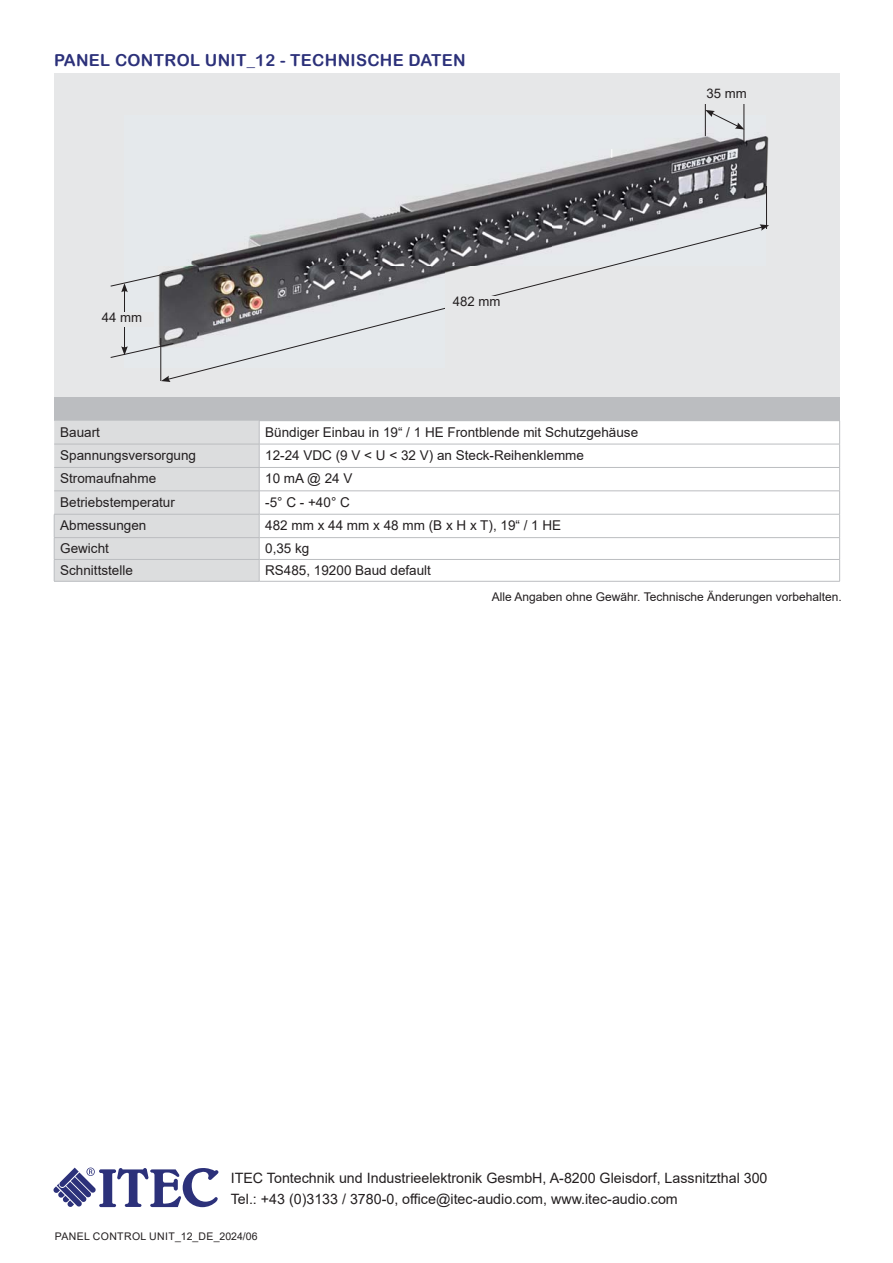
<style>
.page{position:relative;width:893px;height:1263px;background:#fff}
.page>*{position:absolute;margin:0;border:0;box-sizing:border-box;transform-origin:0 0}
.t1{font:16.5px "Arial Rounded MT Bold";letter-spacing:.02em;color:#2c317a}
.t2{font:14.25px/21px "Arial";color:#231f20}
.t3{font:13.5px "Arial";color:#231f20}
.t4{font:13.2px "Arial";color:#231f20}
.t5{font:12px "Arial";color:#231f20}
.t6{font:10.5px "Arial";letter-spacing:.035em;color:#231f20}
</style>
<div class="page">
<div style="left:54px;top:73px;width:786px;height:325px;background:#e6e7e8"></div>
<div style="left:54px;top:397px;width:786px;height:24px;background:#bbbdc0"></div>
<svg style="left:54px;top:421px;width:786px;height:160px"></svg>
<hr style="left:259px;top:581px;width:581px;height:1px;background:#bbbdc0">
<hr style="left:54px;top:581px;width:205px;height:1px;background:#bbbdc0">
<img style="left:158px;top:116px;width:611px;height:252px">
<hr style="left:124px;top:290px;width:1px;height:59px;background:#231f20">
<svg style="left:110px;top:272px;width:57px;height:20px"></svg>
<svg style="left:110px;top:343px;width:57px;height:15px"></svg>
<hr style="left:161px;top:338px;width:1px;height:43px;background:#231f20">
<hr style="left:766px;top:186px;width:1px;height:43px;background:#231f20">
<svg style="left:167px;top:226px;width:596px;height:153px"></svg>
<svg style="left:161px;top:376px;width:10px;height:6px"></svg>
<svg style="left:760px;top:224px;width:9px;height:7px"></svg>
<hr style="left:744px;top:91px;width:1px;height:50px;background:#231f20">
<hr style="left:705px;top:90px;width:1px;height:46px;background:#231f20">
<svg style="left:705px;top:110px;width:39px;height:20px"></svg>
<div style="left:90px;top:312px;width:64px;height:15px;background:#e6e7e8"></div>
<div style="left:445px;top:296px;width:64px;height:14px;background:#e6e7e8"></div>
<div style="left:695px;top:89px;width:63px;height:14px;background:#e6e7e8"></div>
<svg style="left:54px;top:1167px;width:164px;height:40px"></svg>
<p class="t1" style="left:54px;top:50px;width:413px">PANEL CONTROL UNIT_12 - TECHNISCHE DATEN</p>
<p class="t4" style="left:102px;top:310px;width:42px">44 mm</p>
<p class="t4" style="left:453px;top:294px;width:49px">482 mm</p>
<p class="t4" style="left:706px;top:87px;width:42px">35 mm</p>
<p class="t3" style="left:60px;top:424px;width:41px">Bauart</p>
<p class="t3" style="left:265px;top:424px;width:374px">Bündiger Einbau in 19“ / 1 HE Frontblende mit Schutzgehäuse</p>
<p class="t3" style="left:60px;top:448px;width:137px">Spannungsversorgung</p>
<p class="t3" style="left:265px;top:448px;width:320px">12-24 VDC (9 V &lt; U &lt; 32 V) an Steck-Reihenklemme</p>
<p class="t3" style="left:60px;top:471px;width:98px">Stromaufnahme</p>
<p class="t3" style="left:265px;top:471px;width:89px">10 mA @ 24 V</p>
<p class="t3" style="left:60px;top:494px;width:116px">Betriebstemperatur</p>
<p class="t3" style="left:265px;top:494px;width:86px">-5° C - +40° C</p>
<p class="t3" style="left:60px;top:518px;width:88px">Abmessungen</p>
<p class="t3" style="left:265px;top:518px;width:298px">482 mm x 44 mm x 48 mm (B x H x T), 19“ / 1 HE</p>
<p class="t3" style="left:60px;top:541px;width:50px">Gewicht</p>
<p class="t3" style="left:265px;top:541px;width:46px">0,35 kg</p>
<p class="t3" style="left:60px;top:563px;width:74px">Schnittstelle</p>
<p class="t3" style="left:265px;top:563px;width:167px">RS485, 19200 Baud default</p>
<p class="t5" style="left:492px;top:590px;width:351px">Alle Angaben ohne Gewähr. Technische Änderungen vorbehalten.</p>
<p class="t2" style="left:231px;top:1167px;width:538px">ITEC Tontechnik und Industrieelektronik GesmbH, A-8200 Gleisdorf, Lassnitzthal 300<br>Tel.: +43 (0)3133 / 3780-0, office@itec-audio.com, www.itec-audio.com</p>
<p class="t6" style="left:55px;top:1230px;width:204px">PANEL CONTROL UNIT_12_DE_2024/06</p>
</div>
